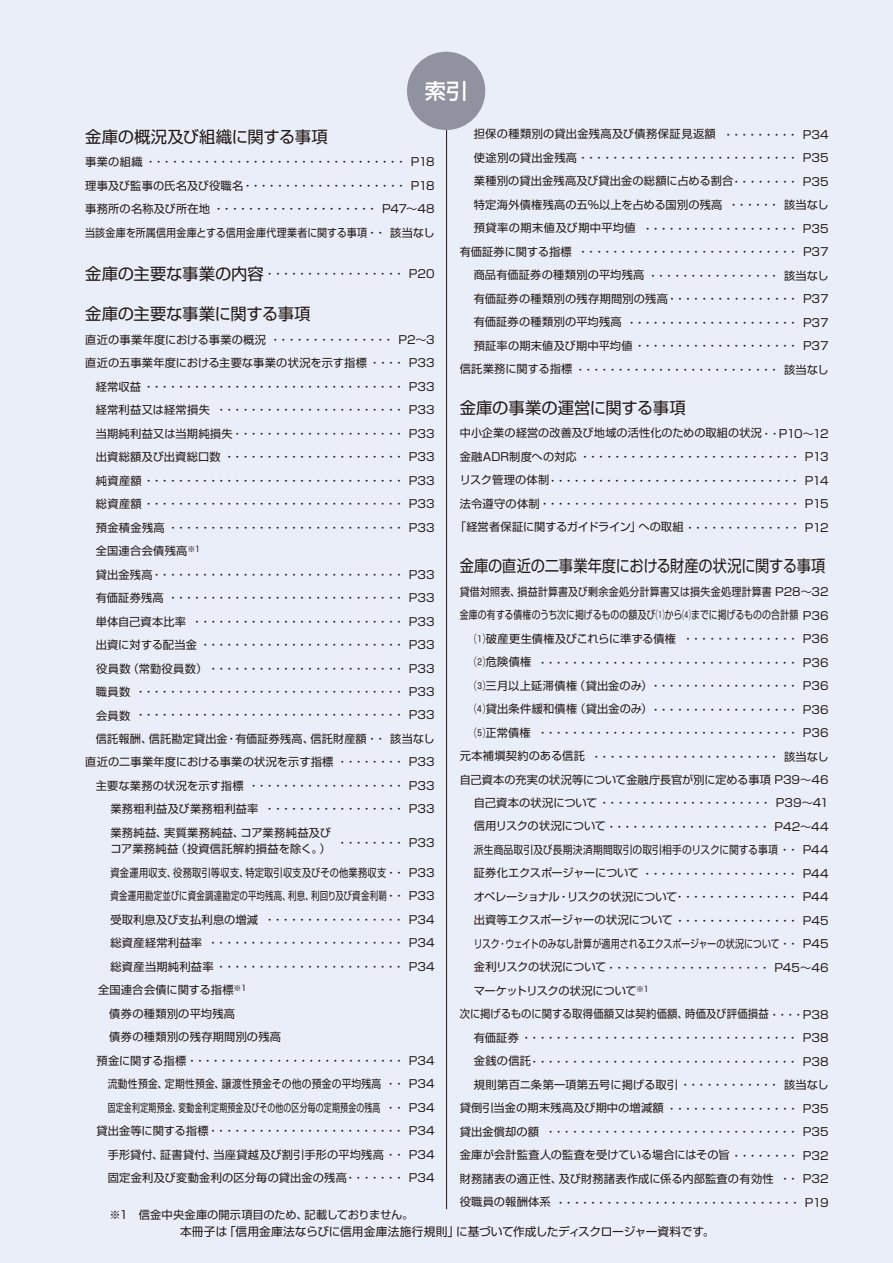
<style>
.page{position:relative;width:893px;height:1263px;background:#eaeef8}
.page>*{position:absolute;margin:0;border:0;box-sizing:border-box;transform-origin:0 0}
.t1{font:500 21.3px "Shin Go Pro";color:#fff}
.t2{font:16.35px "Shin Go Pro";letter-spacing:-.01em;color:#231916}
.t3{font:16.35px "Shin Go Pro";letter-spacing:-.01em;color:#231916;scale:.87 1}
.t4{font:11.7px "Shin Go Pro";letter-spacing:-.005em;color:#231916}
.t5{font:11.25px/23.4px "Shin Go Pro";letter-spacing:.015em;color:#231916;text-align:right}
.t6{font:11.25px "Shin Go Pro";letter-spacing:-.01em;color:#231916}
.t7{font:11.25px "Shin Go Pro";letter-spacing:.015em;color:#231916;scale:.87 1}
.t8{font:11.25px "Shin Go Pro";letter-spacing:.015em;color:#231916;scale:.79 1}
.t9{font:11.25px "Shin Go Pro";letter-spacing:-.01em;color:#231916;scale:.8 1}
.t10{font:11.25px "Shin Go Pro";letter-spacing:.035em;color:#231916;scale:.7 1}
.t11{font:11.25px "Shin Go Pro";letter-spacing:-.02em;color:#231916}
.t12{font:11.25px "Shin Go Pro";letter-spacing:.015em;color:#231916;scale:.89 1}
.t13{font:11.25px "Shin Go Pro";letter-spacing:-.015em;color:#231916}
.t14{font:11.25px "Shin Go Pro";letter-spacing:.015em;color:#231916;scale:.92 1}
.t15{font:11.25px "Shin Go Pro";letter-spacing:-.03em;color:#231916}
.t16{font:11.25px "Shin Go Pro";letter-spacing:-.04em;color:#231916}
.t17{font:11.25px "Shin Go Pro";letter-spacing:.035em;color:#231916}
</style>
<div class="page">
<hr style="left:446px;top:117px;width:1px;height:1092px;background:#231916">
<div style="left:407px;top:52px;width:78px;height:78px;background:#90939f;border-radius:50%"></div>
<h1 class="t1" style="left:425px;top:73px;width:44px">索引</h1>
<h2 class="t2" style="left:85px;top:123px;width:244px">金庫の概況及び組織に関する事項</h2>
<p class="t5" style="left:85px;top:149px;width:351px;text-align:justify">事業の組織・・・・・・・・・・・・・・・・・・・・・・・・・・・・・・・・ P18理事及び監事の氏名及び役職名・・・・・・・・・・・・・・・・・・・・ P18事務所の名称及び所在地・・・・・・・・・・・・・・・・・・・・ P47～48当該金庫を所属信用金庫とする信用金庫代理業者に関する事項・・ 該当なし</p>
<h2 class="t2" style="left:85px;top:260px;width:180px">金庫の主要な事業の内容</h2>
<h2 class="t2" style="left:85px;top:301px;width:243px">金庫の主要な事業に関する事項　</h2>
<p class="t5" style="left:85px;top:326px;width:351px">直近の事業年度における事業の概況・・・・・・・・・・・・・・・ P2～3</p>
<p class="t5" style="left:85px;top:350px;width:351px">直近の五事業年度における主要な事業の状況を示す指標・・・・ P33</p>
<p class="t5" style="left:96px;top:373px;width:340px">経常収益・・・・・・・・・・・・・・・・・・・・・・・・・・・・・・・・ P33</p>
<p class="t5" style="left:96px;top:397px;width:116px">経常利益又は経常損失</p>
<p class="t5" style="left:96px;top:420px;width:149px">当期純利益又は当期純損失　</p>
<p class="t5" style="left:96px;top:444px;width:340px">出資総額及び出資総口数・・・・・・・・・・・・・・・・・・・・・・ P33</p>
<p class="t5" style="left:96px;top:467px;width:340px">純資産額・・・・・・・・・・・・・・・・・・・・・・・・・・・・・・・・ P33</p>
<p class="t5" style="left:96px;top:491px;width:340px">総資産額・・・・・・・・・・・・・・・・・・・・・・・・・・・・・・・・ P33</p>
<p class="t5" style="left:96px;top:514px;width:340px">預金積金残高・・・・・・・・・・・・・・・・・・・・・・・・・・・・・ P33</p>
<p class="t5" style="left:96px;top:538px;width:106px">全国連合会債残高<sup>※1</sup></p>
<p class="t5" style="left:96px;top:561px;width:340px">貸出金残高・・・・・・・・・・・・・・・・・・・・・・・・・・・・・・・ P33</p>
<p class="t5" style="left:96px;top:585px;width:340px">有価証券残高・・・・・・・・・・・・・・・・・・・・・・・・・・・・・ P33</p>
<p class="t5" style="left:96px;top:608px;width:92px">単体自己資本比率</p>
<p class="t5" style="left:96px;top:632px;width:340px">出資に対する配当金・・・・・・・・・・・・・・・・・・・・・・・・・ P33</p>
<p class="t5" style="left:85px;top:655px;width:351px">　役員数（常勤役員数）・・・・・・・・・・・・・・・・・・・・・・・・ P33</p>
<p class="t5" style="left:96px;top:679px;width:340px">職員数・・・・・・・・・・・・・・・・・・・・・・・・・・・・・・・・・ P33</p>
<p class="t5" style="left:85px;top:702px;width:351px">　会員数・・・・・・・・・・・・・・・・・・・・・・・・・・・・・・・・・ P33</p>
<p class="t5" style="left:96px;top:726px;width:340px">信託報酬、信託勘定貸出金・有価証券残高、信託財産額・・ 該当なし</p>
<p class="t5" style="left:85px;top:749px;width:351px">直近の二事業年度における事業の状況を示す指標・・・・・・・・ P33</p>
<p class="t5" style="left:96px;top:772px;width:340px">主要な業務の状況を示す指標・・・・・・・・・・・・・・・・・・・ P33</p>
<p class="t5" style="left:99px;top:796px;width:161px">　業務粗利益及び業務粗利益率</p>
<p class="t5" style="left:99px;top:819px;width:233px">　業務純益、実質業務純益、コア業務純益及び</p>
<p class="t5" style="left:99px;top:836px;width:233px">　コア業務純益（投資信託解約損益を除く。）</p>
<p class="t5" style="left:99px;top:859px;width:337px">　資金運用収支、役務取引等収支、特定取引収支及びその他業務収支・・ P33</p>
<p class="t5" style="left:99px;top:883px;width:337px">　資金運用勘定並びに資金調達勘定の平均残高、利息、利回り及び資金利鞘・・ P33</p>
<p class="t5" style="left:99px;top:906px;width:160px">　受取利息及び支払利息の増減</p>
<p class="t5" style="left:99px;top:930px;width:104px">　総資産経常利益率</p>
<p class="t5" style="left:99px;top:953px;width:337px">　総資産当期純利益率・・・・・・・・・・・・・・・・・・・・・・・ P34</p>
<p class="t5" style="left:98px;top:977px;width:150px">全国連合会債に関する指標<sup>※1</sup></p>
<p class="t5" style="left:109px;top:1000px;width:127px">債券の種類別の平均残高</p>
<p class="t5" style="left:109px;top:1024px;width:173px">債券の種類別の残存期間別の残高</p>
<p class="t5" style="left:96px;top:1047px;width:340px">預金に関する指標・・・・・・・・・・・・・・・・・・・・・・・・・・・ P34</p>
<p class="t7" style="left:108px;top:1075px;width:377px">流動性預金、定期性預金、譲渡性預金その他の預金の平均残高・・ P34</p>
<p class="t10" style="left:108px;top:1098px;width:469px">固定金利定期預金、変動金利定期預金及びその他の区分毎の定期預金の残高 ・・ P34</p>
<p class="t5" style="left:96px;top:1118px;width:340px">貸出金等に関する指標・・・・・・・・・・・・・・・・・・・・・・・・ P34</p>
<p class="t5" style="left:108px;top:1141px;width:328px">手形貸付、証書貸付、当座貸越及び割引手形の平均残高・・ P34</p>
<p class="t5" style="left:108px;top:1165px;width:241px">固定金利及び変動金利の区分毎の貸出金の残高</p>
<p class="t5" style="left:264px;top:260px;width:172px">・・・・・・・・・・・・・・・・・ P20</p>
<p class="t5" style="left:216px;top:397px;width:220px">・・・・・・・・・・・・・・・・・・・・・・・ P33・・・・・・・・・・・・・・・・・・・・・ P33</p>
<p class="t5" style="left:192px;top:608px;width:245px">・・・・・・・・・・・・・・・・・・・・・・・・・・ P33</p>
<p class="t5" style="left:264px;top:796px;width:172px">・・・・・・・・・・・・・・・・・ P33</p>
<p class="t5" style="left:337px;top:830px;width:99px">・・・・・・・・ P33</p>
<p class="t5" style="left:208px;top:906px;width:229px">・・・・・・・・・・・・・・・・・ P34<br>・・・・・・・・・・・・・・・・・・・・・・・・ P34</p>
<p class="t5" style="left:345px;top:1165px;width:91px">・・・・・・・ P34</p>
<p class="t6" style="left:109px;top:1205px;width:306px">※1　信金中央金庫の開示項目のため、記載しておりません。</p>
<p class="t5" style="left:474px;top:121px;width:243px">担保の種類別の貸出金残高及び債務保証見返額</p>
<p class="t5" style="left:474px;top:145px;width:356px">使途別の貸出金残高・・・・・・・・・・・・・・・・・・・・・・・・・・・ P35</p>
<p class="t5" style="left:474px;top:168px;width:261px">業種別の貸出金残高及び貸出金の総額に占める割合</p>
<p class="t5" style="left:474px;top:191px;width:250px">特定海外債権残高の五％以上を占める国別の残高</p>
<p class="t17" style="left:474px;top:219px;width:163px">預貸率の期末値及び期中平均値</p>
<p class="t5" style="left:460px;top:238px;width:114px">有価証券に関する指標</p>
<p class="t5" style="left:474px;top:262px;width:356px">商品有価証券の種類別の平均残高・・・・・・・・・・・・・・・・ 該当なし</p>
<p class="t5" style="left:474px;top:286px;width:356px">有価証券の種類別の残存期間別の残高・・・・・・・・・・・・・・・・ P37</p>
<p class="t5" style="left:474px;top:309px;width:356px">有価証券の種類別の平均残高・・・・・・・・・・・・・・・・・・・・・ P37</p>
<p class="t5" style="left:474px;top:333px;width:356px">預証率の期末値及び期中平均値・・・・・・・・・・・・・・・・・・・・ P37</p>
<p class="t5" style="left:460px;top:356px;width:370px">信託業務に関する指標・・・・・・・・・・・・・・・・・・・・・・・・・ 該当なし</p>
<h2 class="t2" style="left:460px;top:394px;width:227px">金庫の事業の運営に関する事項</h2>
<p class="t5" style="left:460px;top:420px;width:370px">中小企業の経営の改善及び地域の活性化のための取組の状況・・P10～12</p>
<p class="t5" style="left:460px;top:444px;width:370px">金融ADR制度への対応・・・・・・・・・・・・・・・・・・・・・・・・・・・ P13</p>
<p class="t5" style="left:460px;top:467px;width:91px">リスク管理の体制</p>
<p class="t5" style="left:460px;top:491px;width:370px">法令遵守の体制・・・・・・・・・・・・・・・・・・・・・・・・・・・・・・・・ P15</p>
<p class="t11" style="left:455px;top:518px;width:375px">「経営者保証に関するガイドライン」への取組・・・・・・・・・・・・・・ P12</p>
<h2 class="t3" style="left:460px;top:553px;width:422px">金庫の直近の二事業年度における財産の状況に関する事項</h2>
<p class="t12" style="left:460px;top:582px;width:416px">貸借対照表、損益計算書及び剰余金処分計算書又は損失金処理計算書 P28～32</p>
<p class="t8" style="left:460px;top:606px;width:468px">金庫の有する債権のうち次に掲げるものの額及び⑴から⑷までに掲げるものの合計額 P36</p>
<p class="t5" style="left:460px;top:625px;width:218px">　 ⑴破産更生債権及びこれらに準ずる債権</p>
<p class="t5" style="left:460px;top:649px;width:73px">　 ⑵危険債権</p>
<p class="t5" style="left:460px;top:672px;width:194px">　 ⑶三月以上延滞債権（貸出金のみ）</p>
<p class="t5" style="left:460px;top:696px;width:194px">　 ⑷貸出条件緩和債権（貸出金のみ）</p>
<p class="t5" style="left:460px;top:719px;width:73px">　 ⑸正常債権</p>
<p class="t5" style="left:460px;top:743px;width:127px">元本補塡契約のある信託</p>
<p class="t5" style="left:460px;top:766px;width:370px">自己資本の充実の状況等について金融庁長官が別に定める事項 P39～46</p>
<p class="t5" style="left:474px;top:790px;width:356px">自己資本の状況について・・・・・・・・・・・・・・・・・・・・・ P39～41</p>
<p class="t6" style="left:474px;top:817px;width:356px">信用リスクの状況について・・・・・・・・・・・・・・・・・・・・ P42～44</p>
<p class="t7" style="left:474px;top:840px;width:409px">派生商品取引及び長期決済期間取引の取引相手のリスクに関する事項・・ P44</p>
<p class="t13" style="left:474px;top:864px;width:356px">証券化エクスポージャーについて・・・・・・・・・・・・・・・・・・・ P44</p>
<p class="t15" style="left:474px;top:887px;width:205px">オペレーショナル・リスクの状況について</p>
<p class="t6" style="left:474px;top:911px;width:356px">出資等エクスポージャーの状況について・・・・・・・・・・・・・・・ P45</p>
<p class="t9" style="left:474px;top:934px;width:445px">リスク・ウェイトのみなし計算が適用されるエクスポージャーの状況について・・ P45</p>
<p class="t6" style="left:474px;top:958px;width:356px">金利リスクの状況について・・・・・・・・・・・・・・・・・・・・ P45～46</p>
<p class="t16" style="left:474px;top:981px;width:177px">マーケットリスクの状況について<sup>※1</sup></p>
<p class="t14" style="left:460px;top:1005px;width:402px">次に掲げるものに関する取得価額又は契約価額、時価及び評価損益・・・・P38</p>
<p class="t5" style="left:474px;top:1025px;width:356px">有価証券・・・・・・・・・・・・・・・・・・・・・・・・・・・・・・・・・・ P38</p>
<p class="t5" style="left:474px;top:1048px;width:59px">金銭の信託</p>
<p class="t5" style="left:474px;top:1071px;width:356px">規則第百ニ条第一項第五号に掲げる取引・・・・・・・・・・・・ 該当なし</p>
<p class="t5" style="left:460px;top:1095px;width:370px">貸倒引当金の期末残高及び期中の増減額・・・・・・・・・・・・・・・・ P35</p>
<p class="t5" style="left:460px;top:1118px;width:81px">貸出金償却の額</p>
<p class="t5" style="left:460px;top:1142px;width:370px">金庫が会計監査人の監査を受けている場合にはその旨・・・・・・・・ P32</p>
<p class="t5" style="left:460px;top:1165px;width:315px">財務諸表の適正性、及び財務諸表作成に係る内部監査の有効性</p>
<p class="t5" style="left:460px;top:1189px;width:370px">役職員の報酬体系・・・・・・・・・・・・・・・・・・・・・・・・・・・・・・ P19</p>
<p class="t5" style="left:723px;top:121px;width:107px">・・・・・・・・・ P34</p>
<p class="t5" style="left:578px;top:168px;width:252px">・・・・・・・・ P35<br>・・・・・・ 該当なし<br>・・・・・・・・・・・・・・・・・・・ P35<br>・・・・・・・・・・・・・・・・・・・・・・・・・・・ P37</p>
<p class="t5" style="left:547px;top:467px;width:283px">・・・・・・・・・・・・・・・・・・・・・・・・・・・・・・・ P14</p>
<p class="t5" style="left:537px;top:626px;width:293px">・・・・・・・・・・・・・・ P36<br>・・・・・・・・・・・・・・・・・・・・・・・・・・・・・・・・ P36・・・・・・・・・・・・・・・・・・ P36<br>・・・・・・・・・・・・・・・・・・ P36<br>・・・・・・・・・・・・・・・・・・・・・・・・・・・・・・・・ P36・・・・・・・・・・・・・・・・・・・・・・・ 該当なし</p>
<p class="t5" style="left:674px;top:884px;width:156px">・・・・・・・・・・・・・・・ P44</p>
<p class="t5" style="left:529px;top:1048px;width:301px">・・・・・・・・・・・・・・・・・・・・・・・・・・・・・・・・・ P38</p>
<p class="t5" style="left:545px;top:1119px;width:285px">・・・・・・・・・・・・・・・・・・・・・・・・・・・・・・・ P35</p>
<p class="t5" style="left:779px;top:1166px;width:51px">・・ P32</p>
<p class="t4" style="left:180px;top:1222px;width:536px">本冊子は「信用金庫法ならびに信用金庫法施行規則」に基づいて作成したディスクロージャー資料です。</p>
</div>
